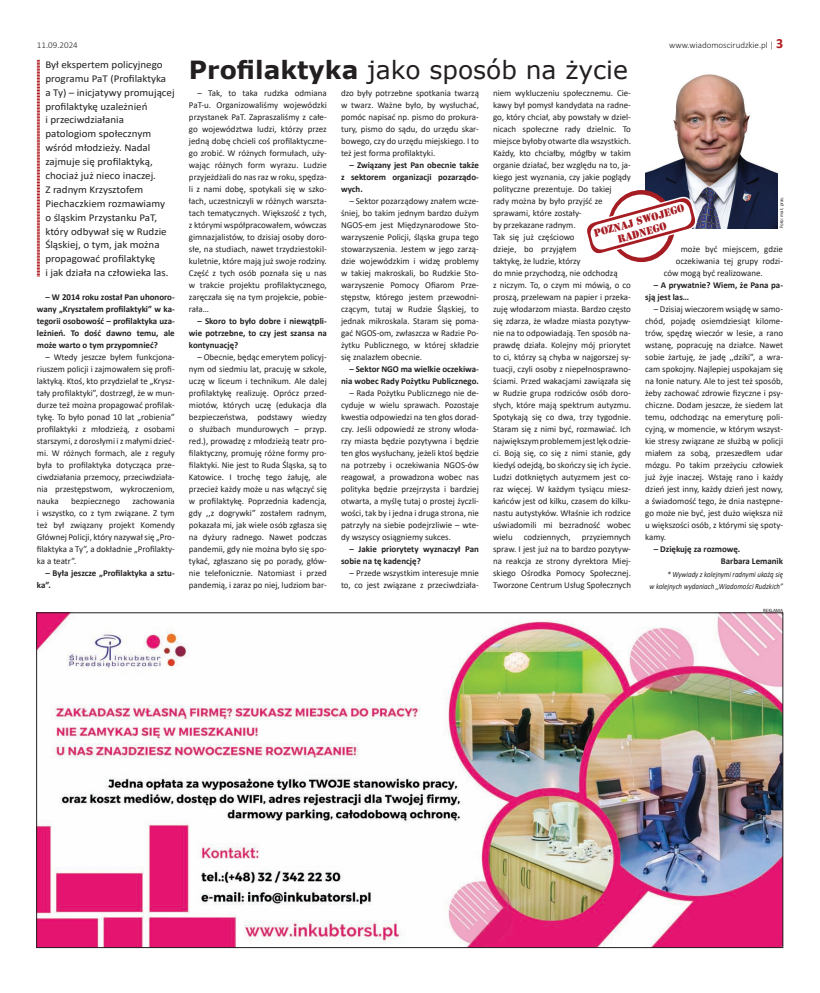
<style>
.page{position:relative;width:820px;height:993px;background:#fff}
.page>*{position:absolute;margin:0;border:0;box-sizing:border-box;transform-origin:0 0}
.t1{font:25px "Verdana";color:#231f20}
.t2{font:10.4px/13.9px "Calibri";color:#231f20;scale:1.06 1}
.t3{font:10px/12px "Stamp";color:#a61c23;text-align:center}
.t4{font:9px/12px "Calibri";color:#231f20;text-align:justify}
.t5{font:700 9px/12px "Calibri";color:#231f20}
.t6{font:300 9px "Calibri";color:#231f20}
.t7{font:italic 8px/12px "Calibri";color:#231f20;text-align:right;scale:.87 1}
.t8{font:5px "Calibri";color:#231f20}
.s1{font-weight:700;font-size:14px;color:#ae1a1e}
.s2{font-weight:700}
</style>
<div class="page">
<img style="left:645px;top:74px;width:132px;height:154px">
<svg style="left:607px;top:190px;width:67px;height:72px"></svg>
<svg style="left:587px;top:194px;width:112px;height:63px"></svg>
<svg style="left:37px;top:60px;width:3px;height:216px"></svg>
<img style="left:38px;top:614px;width:742px;height:331px">
<p class="t6" style="left:37px;top:39px;width:42px">11.09.2024</p>
<p class="t6" style="left:669px;top:39px;width:115px">www.wiadomoscirudzkie.pl | <span class="s1">3</span></p>
<p class="t2" style="left:45px;top:57px;width:123px">Był ekspertem policyjnego programu PaT (Profilaktyka<br>a Ty) – inicjatywy promującej profilaktykę uzależnień<br>i przeciwdziałania patologiom społecznym wśród młodzieży. Nadal zajmuje się profilaktyką, chociaż już nieco inaczej.<br>Z radnym Krzysztofem<br>Piechaczkiem rozmawiamy<br>o śląskim Przystanku PaT, który odbywał się w Rudzie<br>Śląskiej, o tym, jak można propagować profilaktykę<br>i jak działa na człowieka las.</p>
<p class="t5" style="left:37px;top:291px;width:139px;text-align:justify;text-indent:9px">– W 2014 roku został Pan uhonoro&shy;wany „Kryształem profilaktyki” w ka&shy;tegorii osobowość – profilaktyka uza&shy;leżnień. To dość dawno temu, ale może warto o tym przypomnieć?</p>
<p class="t4" style="left:37px;top:351px;width:139px;text-indent:9px">– Wtedy jeszcze byłem funkcjona&shy;riuszem policji i zajmowałem się profi&shy;laktyką. Ktoś, kto przydzielał te „Krysz&shy;tały profilaktyki”, dostrzegł, że w mun&shy;durze też można propagować profilak&shy;tykę. To było ponad 10 lat „robienia” profilaktyki z młodzieżą, z osobami starszymi, z dorosłymi i z małymi dzieć&shy;mi. W różnych formach, ale z reguły była to profilaktyka dotycząca prze&shy;ciwdziałania przemocy, przeciwdziała&shy;nia przestępstwom, wykroczeniom, nauka</p>
<p class="t4" style="left:37px;top:495px;width:139px;text-indent:95px">zachowania i wszystko, co z tym związane. Z tym też był związany projekt Komendy Głównej Policji, który nazywał się „Pro&shy;filaktyka a Ty”, a dokładnie „Profilakty&shy;ka a teatr”.</p>
<p class="t5" style="left:37px;top:567px;width:139px;text-indent:9px">– Była jeszcze „Profilaktyka a sztu&shy;ka”.</p>
<p class="t4" style="left:71px;top:495px;width:50px">bezpiecznego</p>
<p class="t1" style="left:189px;top:53px;width:440px"><span class="s2">Profilaktyka</span> jako sposób na życie</p>
<p class="t4" style="left:189px;top:87px;width:139px;text-indent:9px">– Tak, to taka rudzka odmiana PaT-u. Organizowaliśmy wojewódzki przystanek PaT. Zapraszaliśmy z całe&shy;go województwa ludzi, którzy przez jedną dobę chcieli coś profilaktyczne&shy;go zrobić. W różnych formułach, uży&shy;wając różnych form wyrazu. Ludzie przyjeżdżali do nas raz w roku, spędza&shy;li z nami dobę, spotykali się w szko&shy;łach, uczestniczyli w różnych warszta&shy;tach tematycznych. Większość z tych, z którymi współpracowałem, wówczas gimnazjalistów, to dzisiaj osoby doro&shy;słe, na studiach, nawet trzydziestokil&shy;kuletnie, które mają już swoje rodziny.<br>Część z tych osób poznała się u nas w trakcie projektu profilaktycznego, zaręczała się na tym projekcie, pobie&shy;rała…</p>
<p class="t5" style="left:189px;top:315px;width:139px;text-align:justify;text-indent:9px">– Skoro to było dobre i niewątpli&shy;wie potrzebne, to czy jest szansa na kontynuację?</p>
<p class="t4" style="left:189px;top:351px;width:139px;text-indent:9px">– Obecnie, będąc emerytem policyj&shy;nym od siedmiu lat, pracuję w szkole, uczę w liceum i technikum. Ale dalej profilaktykę realizuję. Oprócz przed&shy;miotów, których uczę (edukacja dla bezpieczeństwa, podstawy wiedzy o służbach mundurowych – przyp. red.), prowadzę z młodzieżą teatr pro&shy;filaktyczny, promuję różne formy pro&shy;filaktyki. Nie jest to Ruda Śląska, są to Katowice. I trochę tego żałuję, ale przecież każdy może u nas włączyć się w profilaktykę. Poprzednia kadencja, gdy ,,z dogrywki” zostałem radnym, pokazała mi, jak wiele osób zgłasza się na dyżury radnego. Nawet podczas pandemii, gdy nie można było się spo&shy;tykać, zgłaszano się po porady, głów&shy;nie telefonicznie. Natomiast i przed pandemią, i zaraz po niej, ludziom bar-</p>
<p class="t4" style="left:341px;top:87px;width:139px">dzo były potrzebne spotkania twarzą w twarz. Ważne było, by wysłuchać, pomóc napisać np. pismo do prokura&shy;tury, pismo do sądu, do urzędu skar&shy;bowego, czy do urzędu miejskiego. I to też jest forma profilaktyki.</p>
<p class="t5" style="left:341px;top:159px;width:139px;text-align:justify;text-indent:9px">– Związany jest Pan obecnie także z sektorem organizacji pozarządo&shy;wych.</p>
<p class="t4" style="left:341px;top:195px;width:139px;text-indent:9px">– Sektor pozarządowy znałem wcze&shy;śniej, bo takim jednym bardzo dużym NGOS-em jest Międzynarodowe Sto&shy;warzyszenie Policji, śląska grupa tego stowarzyszenia. Jestem w jego zarzą&shy;dzie wojewódzkim i widzę problemy w takiej makroskali, bo Rudzkie Sto&shy;warzyszenie Pomocy Ofiarom Prze&shy;stępstw, którego jestem przewodni&shy;czącym, tutaj w Rudzie Śląskiej, to jednak mikroskala. Staram się poma&shy;gać NGOS-om, zwłaszcza w Radzie Po&shy;żytku Publicznego, w której składzie się znalazłem obecnie.</p>
<p class="t5" style="left:341px;top:363px;width:139px;text-align:right">– Sektor NGO ma wielkie oczekiwa&shy;nia wobec Rady Pożytku Publicznego.</p>
<p class="t4" style="left:341px;top:387px;width:139px;text-indent:9px">– Rada Pożytku Publicznego nie de&shy;cyduje w wielu sprawach. Pozostaje kwestia odpowiedzi na ten głos dorad&shy;czy. Jeśli odpowiedź ze strony włoda&shy;rzy miasta będzie pozytywna i będzie ten głos wysłuchany, jeżeli ktoś będzie na potrzeby i oczekiwania NGOS-ów reagował, a prowadzona wobec nas polityka będzie przejrzysta i bardziej otwarta, a myślę tutaj o prostej życzli&shy;wości, tak by i jedna i druga strona, nie patrzyły na siebie podejrzliwie – wte&shy;dy wszyscy osiągniemy sukces.</p>
<p class="t5" style="left:341px;top:543px;width:139px;text-indent:9px">– Jakie priorytety wyznaczył Pan sobie na tę kadencję?</p>
<p class="t4" style="left:341px;top:567px;width:139px;text-align:right">– Przede wszystkim interesuje mnie to, co jest związane z przeciwdziała-</p>
<p class="t4" style="left:493px;top:87px;width:139px;text-align:left">niem wykluczeniu społecznemu. Cie&shy;kawy był pomysł kandydata na radne&shy;go, który chciał, aby powstały w dziel&shy;nicach społeczne rady dzielnic. To miejsce byłoby otwarte dla wszystkich.<br>Każdy, kto chciałby, mógłby w takim organie działać, bez względu na to, ja&shy;kiego jest wyznania, czy jakie poglądy polityczne prezentuje. Do takiej<br>rady można by było przyjść ze sprawami, które zostały-<br>by przekazane radnym.<br>Tak się już częściowo<br>dzieje, bo przyjąłem<br>taktykę, że ludzie, którzy<br>do mnie przychodzą, nie odchodzą<br>z niczym. To, o czym mi mówią, o co proszą, przelewam na papier i przeka&shy;zuję włodarzom miasta. Bardzo często się zdarza, że władze miasta pozytyw&shy;nie na to odpowiadają. Ten sposób na&shy;prawdę działa. Kolejny mój priorytet to ci, którzy są chyba w najgorszej sy&shy;tuacji, czyli osoby z niepełnosprawno&shy;ściami. Przed wakacjami zawiązała się w Rudzie grupa rodziców osób doro&shy;słych, które mają spektrum autyzmu.<br>Spotykają się co dwa, trzy tygodnie.<br>Staram się z nimi być, rozmawiać. Ich największym problemem jest lęk o dzie&shy;ci. Boją się, co się z nimi stanie, gdy kiedyś odejdą, bo skończy się ich życie.<br>Ludzi dotkniętych autyzmem jest co&shy;raz więcej. W każdym tysiącu miesz&shy;kańców jest od kilku, czasem do kilku&shy;nastu autystyków. Właśnie ich rodzice uświadomili mi bezradność wobec wielu codziennych, przyziemnych spraw. I jest już na to bardzo pozytyw&shy;na reakcja ze strony dyrektora Miej&shy;skiego Ośrodka Pomocy Społecznej.<br>Tworzone Centrum Usług Społecznych</p>
<p class="t8" style="left:777px;top:228px;width:33px;rotate:-90deg">Foto: mat. pras.</p>
<p class="t3" style="left:592px;top:228px;width:95px;rotate:-16deg">POZNAJ SWOJEGO<br>RADNEGO</p>
<p class="t4" style="left:680px;top:243px;width:104px">może być miejscem, gdzie</p>
<p class="t4" style="left:675px;top:255px;width:109px">oczekiwania tej grupy rodzi-</p>
<p class="t4" style="left:663px;top:267px;width:101px">ców mogą być realizowane.</p>
<p class="t5" style="left:645px;top:279px;width:139px;text-indent:9px">– A prywatnie? Wiem, że Pana pa&shy;sją jest las…</p>
<p class="t4" style="left:645px;top:303px;width:139px;text-indent:9px">– Dzisiaj wieczorem wsiądę w samo&shy;chód, pojadę osiemdziesiąt kilome&shy;trów, spędzę wieczór w lesie, a rano wstanę, popracuję na działce. Nawet sobie żartuję, że jadę ,,dziki”, a wra&shy;cam spokojny. Najlepiej uspokajam się na łonie natury. Ale to jest też sposób, żeby zachować zdrowie fizyczne i psy&shy;chiczne. Dodam jeszcze, że siedem lat temu, odchodząc na emeryturę poli&shy;cyjną, w momencie, w którym wszyst&shy;kie stresy związane ze służbą w policji miałem za sobą, przeszedłem udar mózgu. Po takim przeżyciu człowiek już żyje inaczej. Wstaję rano i każdy dzień jest inny, każdy dzień jest nowy, a świadomość tego, że dnia następne&shy;go może nie być, jest dużo większa niż u większości osób, z którymi się spoty&shy;kamy.</p>
<p class="t5" style="left:720px;top:543px;width:64px;text-indent:-67px">– Dziękuję za rozmowę.<br>Barbara Lemanik</p>
<p class="t7" style="left:649px;top:567px;width:155px">* Wywiady z kolejnymi radnymi ukażą się<br>w kolejnych wydaniach ,,Wiadomości Rudzkich”</p>
<p class="t8" style="left:762px;top:606px;width:21px">REKLAMA</p>
</div>
